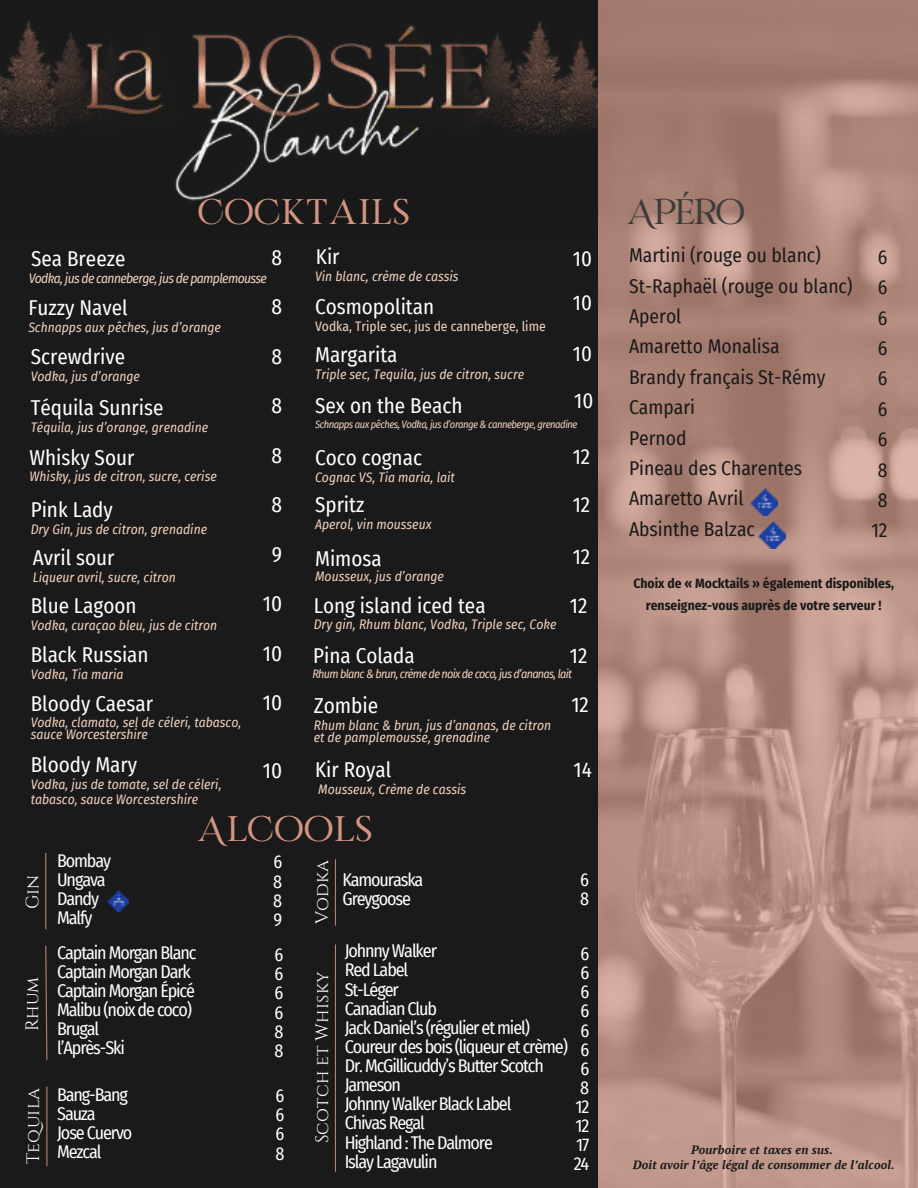
<style>
.page{position:relative;width:918px;height:1188px;background:#fff}
.page>*{position:absolute;margin:0;border:0;box-sizing:border-box;transform-origin:0 0}
.t1{font:36px "RIVERFLOWS";letter-spacing:.075em;color:#d39481}
.t2{font:36px "RIVERFLOWS";color:#3c3c3b}
.t3{font:21.3px "Fira Sans Condensed";color:#fff}
.t4{font:21px "Fira Sans Condensed";color:#fff}
.t5{font:19.5px/30.3px "Fira Sans Condensed";color:#1a1a1a}
.t6{font:18px/19.2px "Fira Sans Condensed";letter-spacing:-.06em;color:#fff}
.t7{font:18px "Cinzel";letter-spacing:.01em;color:#fff}
.t8{font:italic 13.5px/12.3px "Fira Sans Condensed";color:#f1d2be}
.t9{font:700 13.5px/21.3px "Fira Sans Condensed";color:#1a1a1a;text-align:center}
.t10{font:italic 13.5px "Fira Sans Condensed";letter-spacing:-.05em;color:#f1d2be}
.t11{font:13.5px "Fira Sans Condensed";color:#f1d2be}
.t12{font:italic 700 12px/15px "PT Serif";letter-spacing:.01em;color:#1a1a1a;text-align:center}
.t13{font:italic 12px "Fira Sans Condensed";letter-spacing:-.055em;color:#f1d2be}
.t14{font:italic 10.5px "Fira Sans Condensed";letter-spacing:-.045em;color:#f1d2be}
</style>
<div class="page">
<div style="left:0;top:0;width:620px;height:1188px;background:#1a1a1a"></div>
<img style="left:599px;top:0;width:319px;height:1188px">
<img style="left:0;top:0;width:611px;height:239px">
<img style="left:107px;top:890px;width:22px;height:22px">
<hr style="left:45px;top:853px;width:1px;height:76px;background:#b9806e">
<svg style="left:45px;top:945px;width:3px;height:116px"></svg>
<hr style="left:46px;top:1087px;width:1px;height:79px;background:#b9806e">
<hr style="left:335px;top:945px;width:1px;height:227px;background:#b9806e">
<hr style="left:335px;top:859px;width:1px;height:67px;background:#b9806e">
<img style="left:750px;top:488px;width:27px;height:27px">
<img style="left:759px;top:521px;width:27px;height:27px">
<h1 class="t1" style="left:199px;top:191px;width:211px">Cocktails</h1>
<h3 class="t4" style="left:316px;top:241px;width:25px">Kir</h3>
<p class="t8" style="left:315px;top:270px;width:145px">Vin blanc, crème de cassis</p>
<p class="t11" style="left:315px;top:317px;width:232px">Vodka, Triple sec, jus de canneberge, lime</p>
<h2 class="t3" style="left:272px;top:241px;width:12px">8</h2>
<h2 class="t3" style="left:272px;top:291px;width:12px">8</h2>
<h2 class="t3" style="left:272px;top:340px;width:12px">8</h2>
<h2 class="t3" style="left:272px;top:390px;width:12px">8</h2>
<h2 class="t3" style="left:272px;top:439px;width:12px">8</h2>
<h2 class="t3" style="left:272px;top:489px;width:12px">8</h2>
<h2 class="t3" style="left:272px;top:538px;width:12px">9</h2>
<h2 class="t3" style="left:263px;top:588px;width:21px">10</h2>
<h2 class="t3" style="left:263px;top:637px;width:21px">10</h2>
<h2 class="t3" style="left:263px;top:687px;width:21px">10</h2>
<h3 class="t4" style="left:31px;top:243px;width:96px">Sea Breeze</h3>
<h3 class="t4" style="left:573px;top:243px;width:21px">10</h3>
<p class="t10" style="left:29px;top:268px;width:240px">Vodka, jus de canneberge, jus de pamplemousse</p>
<h3 class="t4" style="left:573px;top:287px;width:21px">10</h3>
<h3 class="t4" style="left:315px;top:291px;width:121px">Cosmopolitan</h3>
<h3 class="t4" style="left:315px;top:339px;width:84px">Margarita</h3>
<p class="t8" style="left:315px;top:368px;width:211px">Triple sec, Tequila, jus de citron, sucre</p>
<h3 class="t4" style="left:28px;top:292px;width:101px">Fuzzy Navel</h3>
<p class="t8" style="left:28px;top:321px;width:194px">Schnapps aux pêches, jus d’orange</p>
<h3 class="t4" style="left:573px;top:338px;width:21px">10</h3>
<h3 class="t4" style="left:31px;top:341px;width:96px">Screwdrive</h3>
<h3 class="t4" style="left:31px;top:392px;width:134px">Téquila Sunrise</h3>
<p class="t8" style="left:31px;top:421px;width:179px">Téquila, jus d’orange, grenadine</p>
<h3 class="t4" style="left:30px;top:441px;width:106px">Whisky Sour</h3>
<p class="t8" style="left:30px;top:470px;width:189px">Whisky, jus de citron, sucre, cerise</p>
<h3 class="t4" style="left:31px;top:494px;width:84px">Pink Lady</h3>
<p class="t8" style="left:31px;top:523px;width:178px">Dry Gin, jus de citron, grenadine</p>
<p class="t8" style="left:31px;top:369px;width:111px">Vodka, jus d’orange</p>
<h3 class="t4" style="left:574px;top:385px;width:21px">10</h3>
<h3 class="t4" style="left:315px;top:390px;width:149px">Sex on the Beach</h3>
<p class="t14" style="left:315px;top:416px;width:264px">Schnapps aux pêches, Vodka, jus d’orange &amp; canneberge, grenadine</p>
<h3 class="t4" style="left:573px;top:441px;width:19px">12</h3>
<h3 class="t4" style="left:315px;top:442px;width:108px">Coco cognac</h3>
<p class="t8" style="left:315px;top:471px;width:141px">Cognac VS, Tia maria, lait</p>
<h3 class="t4" style="left:315px;top:489px;width:51px">Spritz</h3>
<p class="t8" style="left:315px;top:518px;width:118px">Aperol, vin mousseux</p>
<h3 class="t4" style="left:315px;top:543px;width:68px">Mimosa</h3>
<p class="t8" style="left:315px;top:570px;width:130px">Mousseux, jus d’orange</p>
<h3 class="t4" style="left:314px;top:590px;width:173px">Long island iced tea</h3>
<p class="t8" style="left:314px;top:617px;width:244px">Dry gin, Rhum blanc, Vodka, Triple sec, Coke</p>
<h3 class="t4" style="left:313px;top:639px;width:103px">Pina Colada</h3>
<p class="t13" style="left:312px;top:665px;width:261px">Rhum blanc &amp; brun, crème de noix de coco, jus d’ananas, lait</p>
<h3 class="t4" style="left:573px;top:489px;width:19px">12</h3>
<h3 class="t4" style="left:33px;top:542px;width:83px">Avril sour</h3>
<h3 class="t4" style="left:573px;top:541px;width:19px">12</h3>
<p class="t8" style="left:33px;top:570px;width:145px">Liqueur avril, sucre, citron</p>
<h3 class="t4" style="left:31px;top:590px;width:107px">Blue Lagoon</h3>
<p class="t8" style="left:31px;top:619px;width:188px">Vodka, curaçao bleu, jus de citron</p>
<h3 class="t4" style="left:31px;top:639px;width:119px">Black Russian</h3>
<p class="t8" style="left:31px;top:668px;width:94px">Vodka, Tia maria</p>
<h3 class="t4" style="left:570px;top:590px;width:19px">12</h3>
<h3 class="t4" style="left:570px;top:640px;width:19px">12</h3>
<h3 class="t4" style="left:31px;top:688px;width:124px">Bloody Caesar</h3>
<p class="t8" style="left:31px;top:716px;width:212px">Vodka, clamato, sel de céleri, tabasco, sauce Worcestershire</p>
<h3 class="t4" style="left:31px;top:749px;width:108px">Bloody Mary</h3>
<p class="t8" style="left:31px;top:777px;width:192px;line-height:14.7px">Vodka, jus de tomate, sel de céleri, tabasco, sauce Worcestershire</p>
<h2 class="t3" style="left:314px;top:689px;width:66px">Zombie</h2>
<p class="t8" style="left:314px;top:719px;width:239px">Rhum blanc &amp; brun, jus d’ananas, de citron et de pamplemousse, grenadine</p>
<h3 class="t4" style="left:571px;top:689px;width:19px">12</h3>
<h3 class="t4" style="left:315px;top:754px;width:78px">Kir Royal</h3>
<h3 class="t4" style="left:574px;top:754px;width:20px">14</h3>
<h2 class="t3" style="left:263px;top:754px;width:21px">10</h2>
<h1 class="t1" style="left:198px;top:808px;width:175px">Alcools</h1>
<p class="t8" style="left:318px;top:783px;width:150px">Mousseux, Crème de cassis</p>
<h3 class="t7" style="left:22px;top:909px;width:36px;rotate:-90deg">Gin</h3>
<h3 class="t7" style="left:22px;top:1031px;width:55px;rotate:-90deg">Rhum</h3>
<h3 class="t7" style="left:23px;top:1164px;width:78px;rotate:-90deg">Tequila</h3>
<h3 class="t6" style="left:57px;top:850px;width:55px">Bombay<br>Ungava<br>Dandy<br>Malfy</h3>
<h3 class="t6" style="left:273px;top:852px;width:10px;text-align:justify">6<br>8<br>8<br>9</h3>
<h3 class="t6" style="left:274px;top:945px;width:11px;text-align:justify">6<br>6<br>6<br>6<br>8<br>8</h3>
<h3 class="t6" style="left:574px;top:944px;width:17px;text-align:center">6<br>6<br>6<br>6<br>6<br>6<br>6<br>8<br>12<br>12<br>17<br>24</h3>
<h3 class="t7" style="left:312px;top:924px;width:66px;rotate:-90deg">Vodka</h3>
<h3 class="t6" style="left:343px;top:869px;width:82px">Kamouraska<br>Greygoose</h3>
<p class="t6" style="left:345px;top:941px;width:225px">Johnny Walker<br>Red Label<br>St-Léger<br>Canadian Club<br>Jack Daniel’s (régulier et miel)<br>Coureur des bois (liqueur et crème)<br>Dr. McGillicuddy’s Butter Scotch<br>Jameson<br>Johnny Walker Black Label<br>Chivas Regal<br>Highland : The Dalmore<br>Islay Lagavulin</p>
<h3 class="t6" style="left:580px;top:869px;width:11px">6<br>8</h3>
<h3 class="t6" style="left:57px;top:942px;width:141px">Captain Morgan Blanc<br>Captain Morgan Dark<br>Captain Morgan Épicé<br>Malibu (noix de coco)<br>Brugal<br>l’Après-Ski</h3>
<h3 class="t6" style="left:57px;top:1085px;width:77px">Bang-Bang<br>Sauza<br>Jose Cuervo<br>Mezcal</h3>
<h3 class="t7" style="left:312px;top:1143px;width:173px;rotate:-90deg">Scotch et Whisky</h3>
<h3 class="t6" style="left:275px;top:1086px;width:11px;text-align:justify">6<br>6<br>6<br>8</h3>
<h1 class="t2" style="left:627px;top:191px;width:118px">Apéro</h1>
<h3 class="t5" style="left:629px;top:240px;width:225px">Martini (rouge ou blanc)<br>St-Raphaël (rouge ou blanc)<br>Aperol<br>Amaretto Monalisa<br>Brandy français St-Rémy<br>Campari<br>Pernod<br>Pineau des Charentes<br>Amaretto Avril<br>Absinthe Balzac</h3>
<h3 class="t5" style="left:871px;top:241px;width:18px;text-align:center">6<br>6<br>6<br>6<br>6<br>6<br>6<br>8<br>8<br>12</h3>
<p class="t9" style="left:633px;top:572px;width:262px">Choix de « Mocktails » également disponibles, renseignez-vous auprès de votre serveur !</p>
<p class="t12" style="left:633px;top:1142px;width:263px">Pourboire et taxes en sus.<br>Doit avoir l’âge légal de consommer de l’alcool.</p>
</div>
